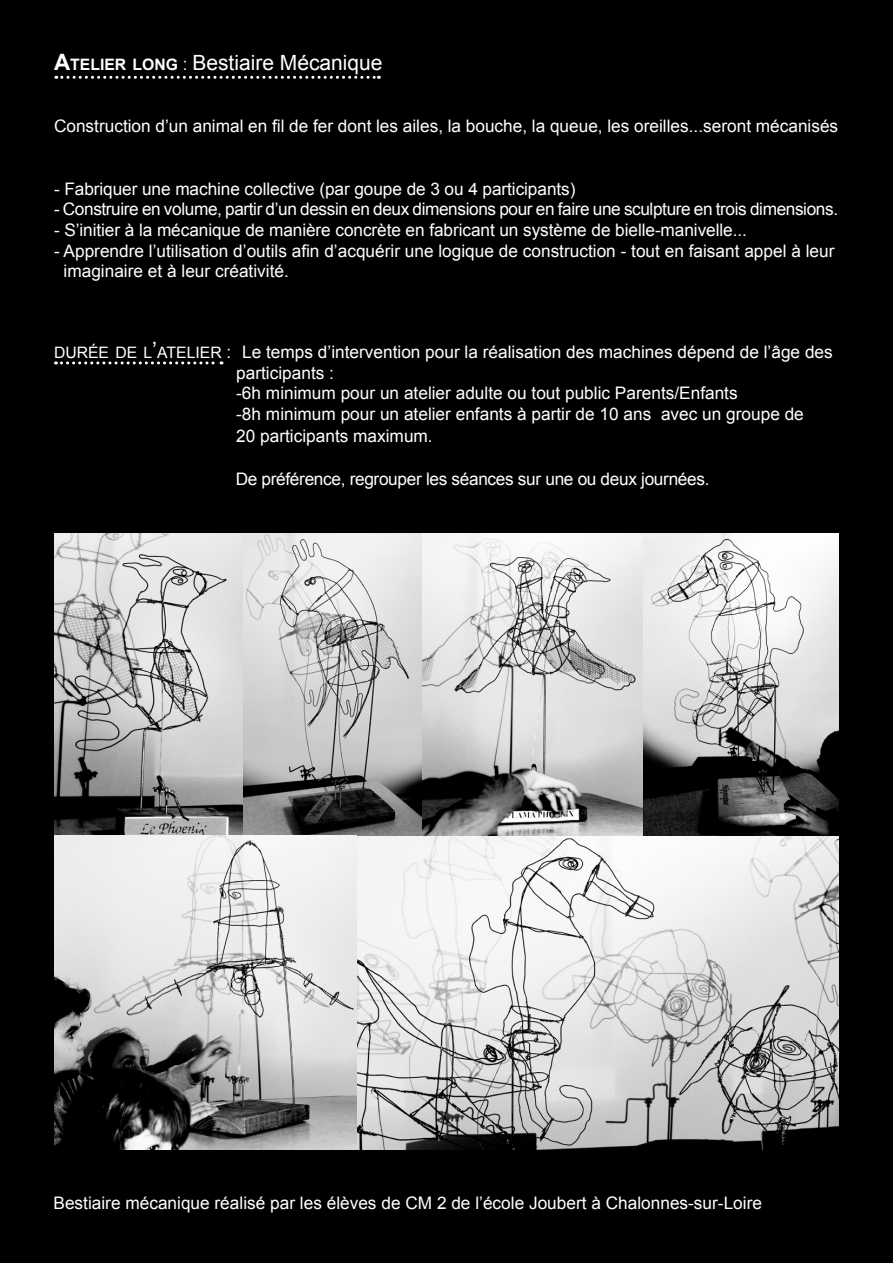
<style>
.page{position:relative;width:893px;height:1263px;background:#000}
.page>*{position:absolute;margin:0;border:0;box-sizing:border-box;transform-origin:0 0}
.t1{font:21px "Arial";color:#fff}
.t2{font:17.25px "Arial";color:#fff}
.t3{font:17.25px "Arial";letter-spacing:-.025em;color:#fff}
.t4{font:17.25px "Arial";letter-spacing:-.02em;color:#fff}
.s1{font-weight:700;font-size:22.5px}
.s2{font-weight:700;font-size:15.75px}
.s3{font-size:17.25px}
.s4{font-size:15.75px}
.s5{font-size:22.5px}
</style>
<div class="page">
<svg style="left:56px;top:76px;width:323px;height:3px"></svg>
<img style="left:54px;top:533px;width:785px;height:616px">
<svg style="left:56px;top:361px;width:166px;height:3px"></svg>
<p class="t1" style="left:54px;top:49px;width:330px"><span class="s1">A</span><span class="s2">TELIER LONG</span> <span class="s3">:</span> Bestiaire Mécanique</p>
<p class="t2" style="left:54px;top:115px;width:786px">Construction d’un animal en fil de fer dont les ailes, la bouche, la queue, les oreilles...seront mécanisés</p>
<p class="t2" style="left:54px;top:177px;width:523px">- Fabriquer une machine collective (par goupe de 3 ou 4 participants)</p>
<p class="t3" style="left:54px;top:198px;width:786px">- Construire en volume, partir d’un dessin en deux dimensions pour en faire une sculpture en trois dimensions.</p>
<p class="t2" style="left:54px;top:219px;width:695px">- S’initier à la mécanique de manière concrète en fabricant un système de bielle-manivelle...</p>
<p class="t2" style="left:54px;top:239px;width:782px">- Apprendre l’utilisation d’outils afin d’acquérir une logique de construction - tout en faisant appel à leur</p>
<p class="t2" style="left:64px;top:260px;width:227px">imaginaire et à leur créativité.</p>
<p class="t2" style="left:54px;top:340px;width:780px"><span class="s4">DURÉE DE L</span><span class="s5">’</span><span class="s4">ATELIER</span> : Le temps d’intervention pour la réalisation des machines dépend de l’âge des</p>
<p class="t2" style="left:236px;top:361px;width:99px">participants :</p>
<p class="t2" style="left:236px;top:382px;width:503px">-6h minimum pour un atelier adulte ou tout public Parents/Enfants</p>
<p class="t2" style="left:236px;top:403px;width:569px">-8h minimum pour un atelier enfants à partir de 10 ans avec un groupe de</p>
<p class="t2" style="left:236px;top:424px;width:198px">20 participants maximum.</p>
<p class="t4" style="left:236px;top:467px;width:475px">De préférence, regrouper les séances sur une ou deux journées.</p>
<p class="t2" style="left:54px;top:1192px;width:710px">Bestiaire mécanique réalisé par les élèves de CM 2 de l’école Joubert à Chalonnes-sur-Loire</p>
</div>
